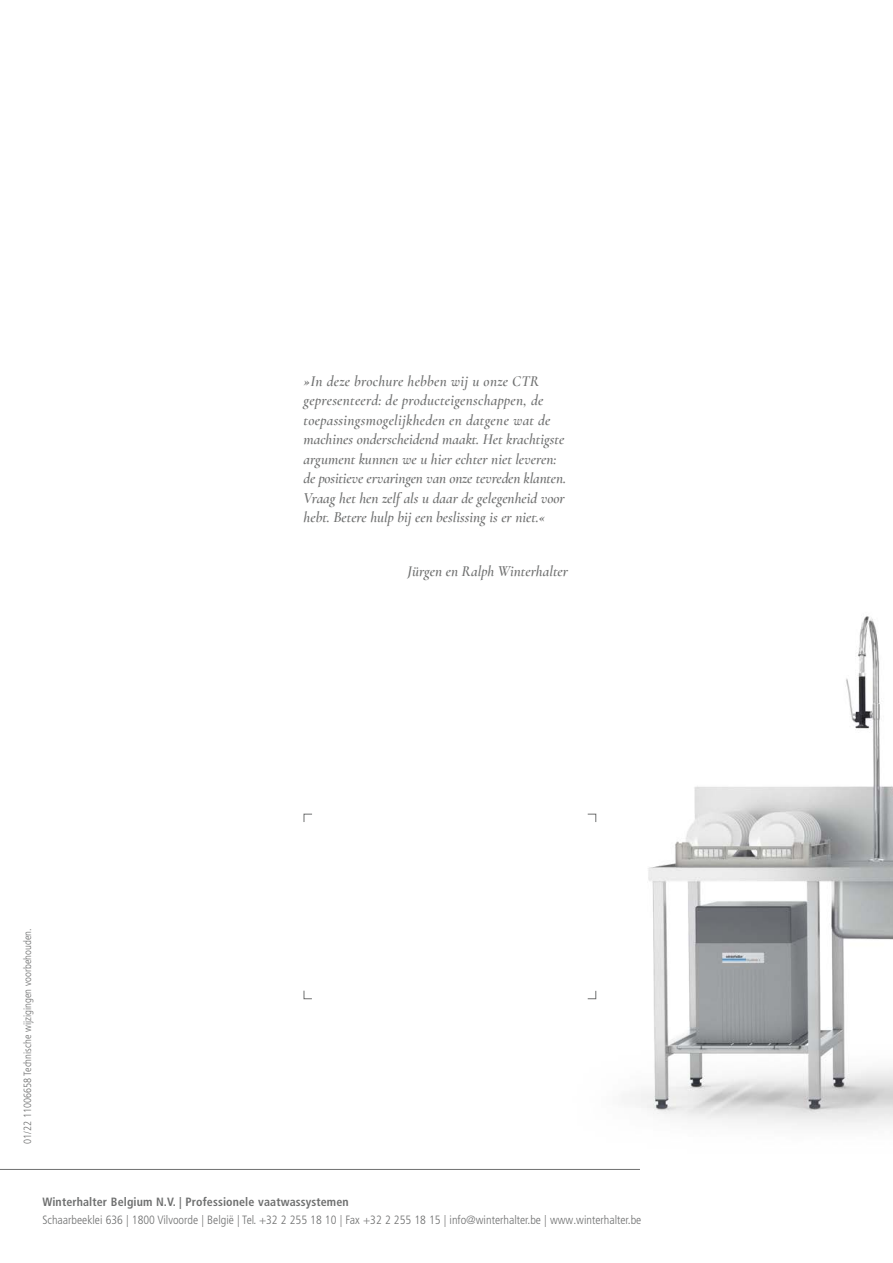
<style>
.page{position:relative;width:893px;height:1263px;background:#fff}
.page>*{position:absolute;margin:0;border:0;box-sizing:border-box;transform-origin:0 0}
.t1{font:italic 600 15px/19.5px "Cormorant";color:#6f7070}
.t2{font:300 condensed 12px "Frutiger LT Pro";color:#6f7070}
.t3{font:700 condensed 12px "Frutiger LT Pro";letter-spacing:.01em;color:#6f7070}
.t4{font:300 condensed 10.5px "Frutiger LT Pro";color:#6f7070}
</style>
<div class="page">
<img style="left:588px;top:616px;width:305px;height:510px">
<hr style="left:0;top:1169px;width:640px;height:1px;background:#6f7070">
<svg style="left:303px;top:813px;width:9px;height:9px"></svg>
<svg style="left:587px;top:990px;width:10px;height:9px"></svg>
<svg style="left:587px;top:813px;width:10px;height:10px"></svg>
<svg style="left:303px;top:990px;width:9px;height:9px"></svg>
<p class="t1" style="left:304px;top:371px;width:264px">»In deze brochure hebben wij u onze CTR gepresenteerd: de producteigenschappen, de toepassingsmogelijkheden en datgene wat de machines onderscheidend maakt. Het krachtigste argument kunnen we u hier echter niet leveren: de positieve ervaringen van onze tevreden klanten.<br>Vraag het hen zelf als u daar de gelegenheid voor hebt. Betere hulp bij een beslissing is er niet.«</p>
<p class="t1" style="left:408px;top:562px;width:162px">Jürgen en Ralph Winterhalter</p>
<p class="t4" style="left:22px;top:1144px;width:217px;rotate:-90deg">01/22 11006658 Technische wijzigingen voorbehouden.</p>
<p class="t3" style="left:43px;top:1195px;width:308px">Winterhalter Belgium N.V. | Professionele vaatwassystemen</p>
<p class="t2" style="left:43px;top:1213px;width:600px">Schaarbeeklei 636 | 1800 Vilvoorde | België | Tel. +32 2 255 18 10 | Fax +32 2 255 18 15 | info@winterhalter.be | www.winterhalter.be</p>
</div>
